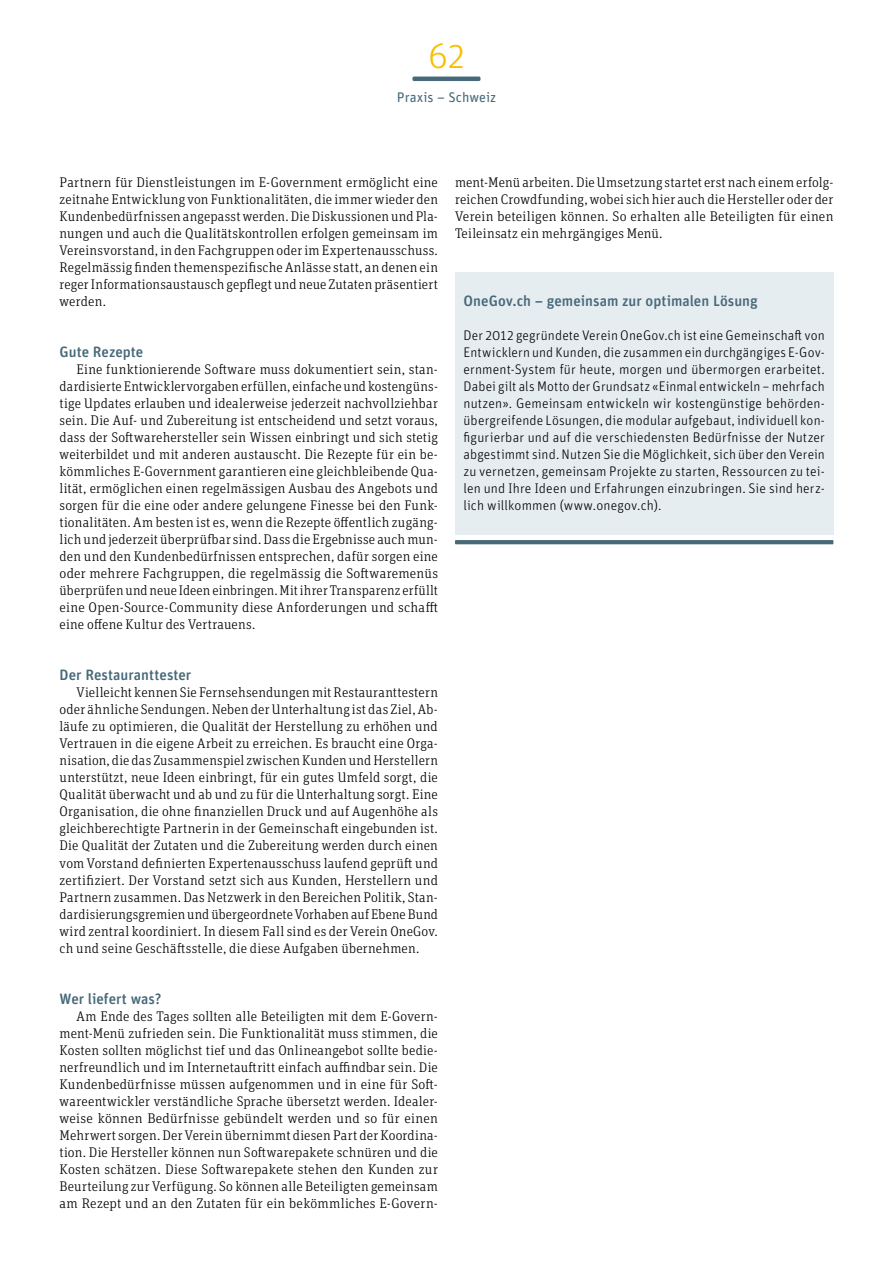
<style>
.page{position:relative;width:893px;height:1263px;background:#fff}
.page>*{position:absolute;margin:0;border:0;box-sizing:border-box;transform-origin:0 0}
.t1{font:300 36px "Unit Rounded Pro";color:#f8be00}
.t2{font:500 15px "Unit Rounded Pro";color:#476979}
.t3{font:300 13.95px/17px "Unit Slab Pro";letter-spacing:.015em;color:#000;text-align:justify}
.t4{font:300 13.95px/17px "Unit Rounded Pro";letter-spacing:.01em;color:#000;text-align:justify}
.t5{font:13.95px "Unit Rounded Pro";letter-spacing:.005em;color:#476979}
</style>
<div class="page">
<hr style="left:412px;top:77px;width:68px;height:4px;background:#476979;border-radius:2px">
<div style="left:455px;top:272px;width:378px;height:263px;background:#e6edf1"></div>
<hr style="left:455px;top:540px;width:378px;height:4px;background:#476979">
<h1 class="t1" style="left:428px;top:33px;width:38px">62</h1>
<p class="t5" style="left:397px;top:88px;width:101px">Praxis – Schweiz</p>
<p class="t3" style="left:60px;top:173px;width:380px">Partnern für Dienstleistungen im E-Government ermöglicht eine zeitnahe Entwicklung von Funktionalitäten, die immer wieder den Kundenbedürfnissen angepasst werden. Die Diskussionen und Pla&shy;nungen und auch die Qualitätskontrollen erfolgen gemeinsam im Vereinsvorstand, in den Fachgruppen oder im Expertenausschuss.<br>Regelmässig finden themenspezifische Anlässe statt, an denen ein reger Informationsaustausch gepflegt und neue Zutaten präsentiert werden.</p>
<p class="t2" style="left:60px;top:341px;width:85px">Gute Rezepte</p>
<p class="t3" style="left:60px;top:360px;width:380px;text-indent:17px">Eine funktionierende Software muss dokumentiert sein, stan&shy;dardisierte Entwicklervorgaben erfüllen, einfache und kostengüns&shy;tige Updates erlauben und idealerweise jederzeit nachvollziehbar sein. Die Auf- und Zubereitung ist entscheidend und setzt voraus, dass der Softwarehersteller sein Wissen einbringt und sich stetig weiterbildet und mit anderen austauscht. Die Rezepte für ein be&shy;kömmliches E-Government garantieren eine gleichbleibende Qua&shy;lität, ermöglichen einen regelmässigen Ausbau des Angebots und sorgen für die eine oder andere gelungene Finesse bei den Funk&shy;tionalitäten. Am besten ist es, wenn die Rezepte öffentlich zugäng&shy;lich und jederzeit überprüfbar sind. Dass die Ergebnisse auch mun&shy;den und den Kundenbedürfnissen entsprechen, dafür sorgen eine oder mehrere Fachgruppen, die regelmässig die Softwaremenüs überprüfen und neue Ideen einbringen. Mit ihrer Transparenz erfüllt eine Open-Source-Community diese Anforderungen und schafft eine offene Kultur des Vertrauens.</p>
<p class="t2" style="left:60px;top:665px;width:133px">Der Restauranttester</p>
<p class="t3" style="left:60px;top:684px;width:380px;text-indent:17px">Vielleicht kennen Sie Fernsehsendungen mit Restauranttestern oder ähnliche Sendungen. Neben der Unterhaltung ist das Ziel, Ab&shy;läufe zu optimieren, die Qualität der Herstellung zu erhöhen und Vertrauen in die eigene Arbeit zu erreichen. Es braucht eine Orga&shy;nisation, die das Zusammenspiel zwischen Kunden und Herstellern unterstützt, neue Ideen einbringt, für ein gutes Umfeld sorgt, die Qualität überwacht und ab und zu für die Unterhaltung sorgt. Eine Organisation, die ohne finanziellen Druck und auf Augenhöhe als gleichberechtigte Partnerin in der Gemeinschaft eingebunden ist.<br>Die Qualität der Zutaten und die Zubereitung werden durch einen vom Vorstand definierten Expertenausschuss laufend geprüft und zertifiziert. Der Vorstand setzt sich aus Kunden, Herstellern und Partnern zusammen. Das Netzwerk in den Bereichen Politik, Stan&shy;dardisierungsgremien und übergeordnete Vorhaben auf Ebene Bund wird zentral koordiniert. In diesem Fall sind es der Verein OneGov. ch und seine Geschäftsstelle, die diese Aufgaben übernehmen.</p>
<p class="t2" style="left:60px;top:988px;width:103px">Wer liefert was?</p>
<p class="t3" style="left:60px;top:1007px;width:380px;text-indent:17px">Am Ende des Tages sollten alle Beteiligten mit dem E-Govern&shy;ment-Menü zufrieden sein. Die Funktionalität muss stimmen, die Kosten sollten möglichst tief und das Onlineangebot sollte bedie&shy;nerfreundlich und im Internetauftritt einfach auffindbar sein. Die Kundenbedürfnisse müssen aufgenommen und in eine für Soft&shy;wareentwickler verständliche Sprache übersetzt werden. Idealer&shy;weise können Bedürfnisse gebündelt werden und so für einen Mehrwert sorgen. Der Verein übernimmt diesen Part der Koordina&shy;tion. Die Hersteller können nun Softwarepakete schnüren und die Kosten schätzen. Diese Softwarepakete stehen den Kunden zur Beurteilung zur Verfügung. So können alle Beteiligten gemeinsam am Rezept und an den Zutaten für ein bekömmliches E-Govern-</p>
<p class="t3" style="left:455px;top:173px;width:380px">ment-Menü arbeiten. Die Umsetzung startet erst nach einem erfolg&shy;reichen Crowdfunding, wobei sich hier auch die Hersteller oder der Verein beteiligen können. So erhalten alle Beteiligten für einen Teileinsatz ein mehrgängiges Menü.</p>
<p class="t2" style="left:463px;top:290px;width:296px">OneGov.ch – gemeinsam zur optimalen Lösung</p>
<p class="t4" style="left:463px;top:327px;width:363px">Der 2012 gegründete Verein OneGov.ch ist eine Gemeinschaft von Entwicklern und Kunden, die zusammen ein durchgängiges E-Gov&shy;ernment-System für heute, morgen und übermorgen erarbeitet.<br>Dabei gilt als Motto der Grundsatz «Einmal entwickeln – mehrfach nutzen». Gemeinsam entwickeln wir kostengünstige behörden&shy;übergreifende Lösungen, die modular aufgebaut, individuell kon&shy;figurierbar und auf die verschiedensten Bedürfnisse der Nutzer abgestimmt sind. Nutzen Sie die Möglichkeit, sich über den Verein zu vernetzen, gemeinsam Projekte zu starten, Ressourcen zu tei&shy;len und Ihre Ideen und Erfahrungen einzubringen. Sie sind herz&shy;lich willkommen (www.onegov.ch).</p>
</div>
